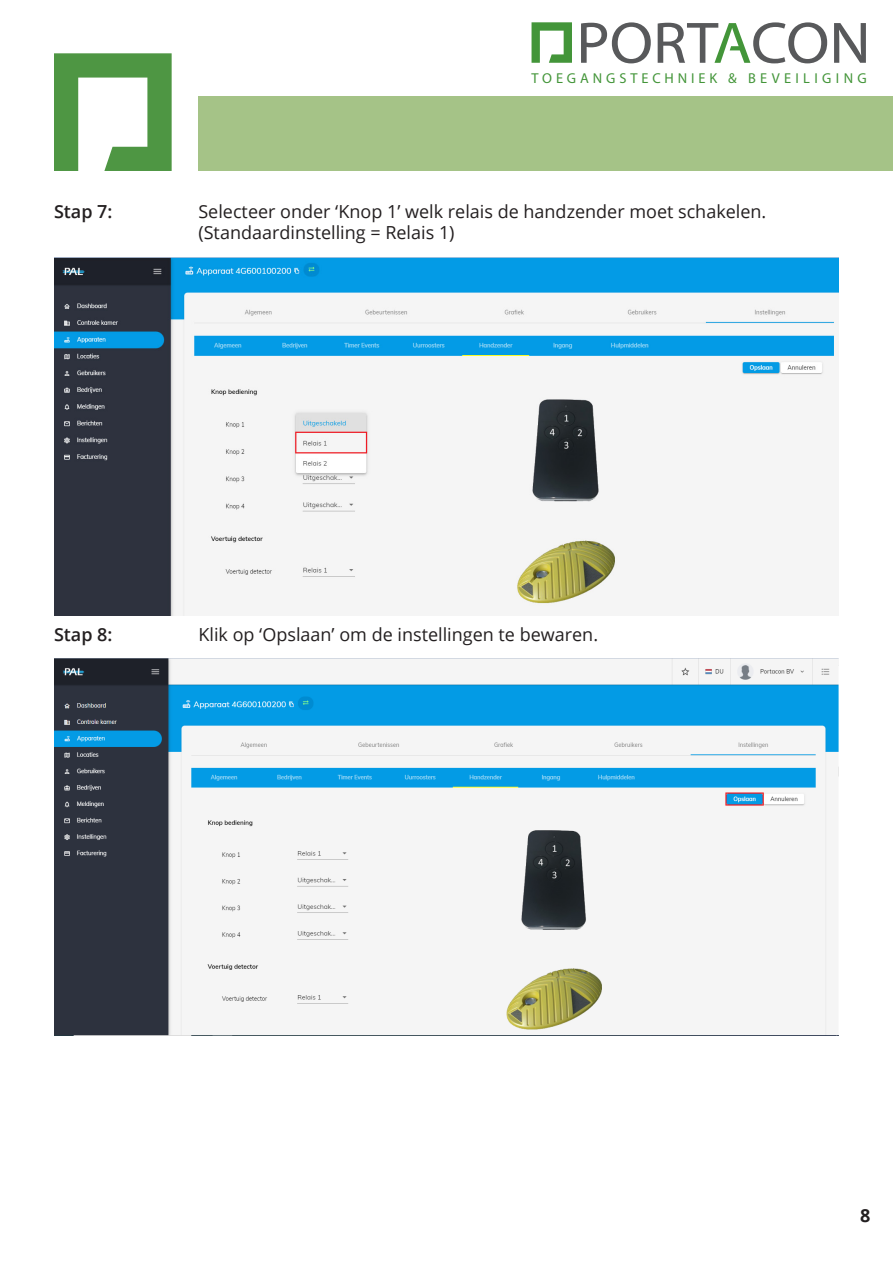
<style>
.page{position:relative;width:893px;height:1263px;background:#fff}
.page>*{position:absolute;margin:0;border:0;box-sizing:border-box;transform-origin:0 0}
.t1{font:18px "Open Sans";color:#231f20}
.t2{font:600 18px "Open Sans";color:#231f20}
.t3{font:700 18px "Open Sans";color:#231f20}
.t4{font:14.4px "Myriad Pro";letter-spacing:.27em;color:#439539}
</style>
<div class="page">
<div style="left:198px;top:97px;width:695px;height:74px;background:#a5c387"></div>
<svg style="left:54px;top:53px;width:118px;height:118px"></svg>
<svg style="left:581px;top:22px;width:70px;height:41px"></svg>
<svg style="left:834px;top:23px;width:32px;height:40px"></svg>
<svg style="left:658px;top:22px;width:169px;height:41px"></svg>
<svg style="left:531px;top:22px;width:41px;height:41px"></svg>
<img style="left:54px;top:257px;width:785px;height:359px">
<img style="left:54px;top:659px;width:785px;height:376px">
<p class="t4" style="left:532px;top:69px;width:337px">TOEGANGSTECHNIEK &amp; BEVEILIGING</p>
<p class="t2" style="left:54px;top:199px;width:60px">Stap 7:</p>
<p class="t1" style="left:198px;top:199px;width:569px">Selecteer onder ‘Knop 1’ welk relais de handzender moet schakelen.</p>
<p class="t1" style="left:198px;top:220px;width:258px">(Standaardinstelling = Relais 1)</p>
<p class="t2" style="left:54px;top:622px;width:60px">Stap 8:</p>
<p class="t1" style="left:198px;top:622px;width:401px">Klik op ‘Opslaan’ om de instellingen te bewaren.</p>
<p class="t3" style="left:860px;top:1203px;width:12px">8</p>
</div>
